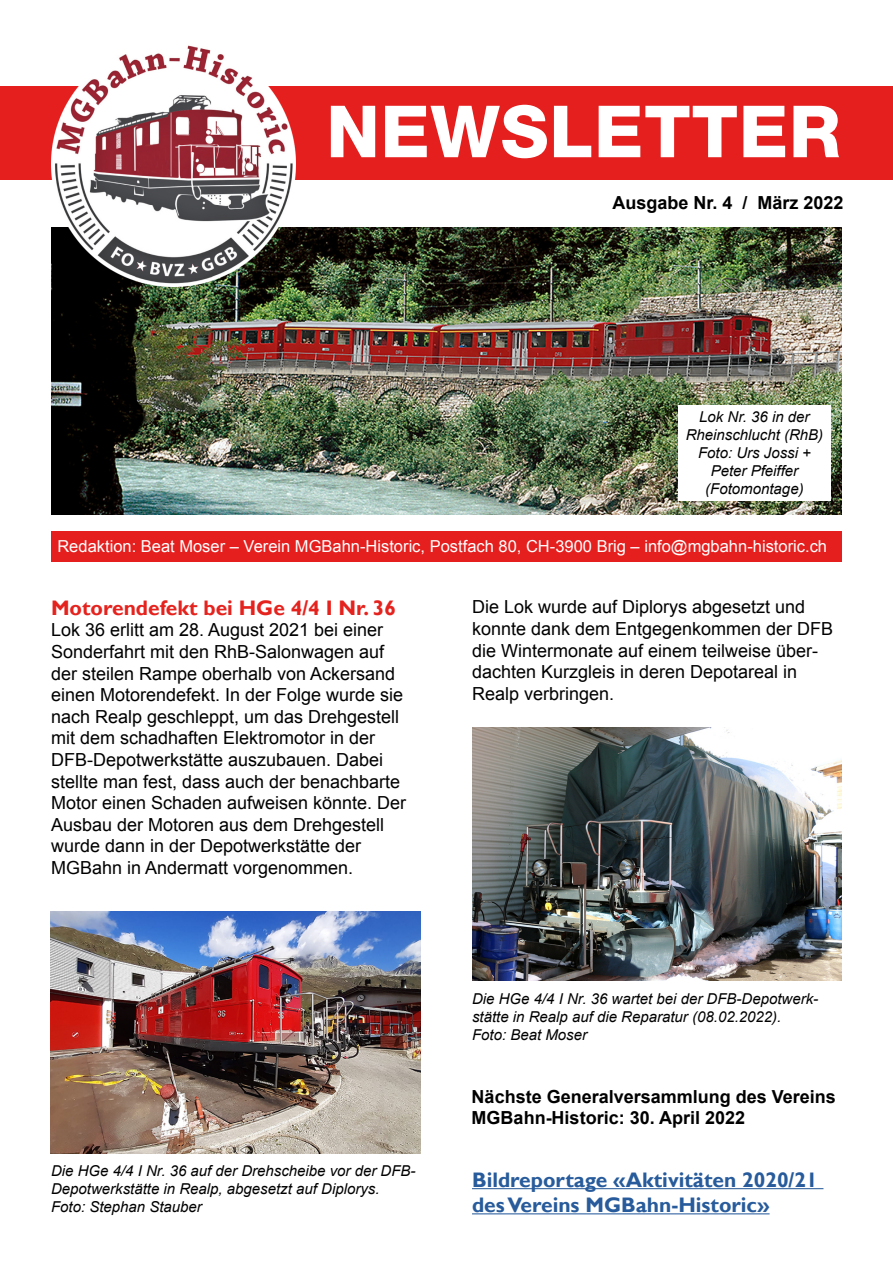
<style>
.page{position:relative;width:893px;height:1263px;background:#fff}
.page>*{position:absolute;margin:0;border:0;box-sizing:border-box;transform-origin:0 0}
.t1{font:800 72px "Helvetica Neue LT";letter-spacing:.01em;color:#fff}
.t2{font:700 21px/25.2px "Gill Sans";color:#275b9b}
.t3{font:700 21px "Gill Sans";color:#e5231e}
.t4{font:18px/21.6px "Arial";color:#000}
.t5{font:700 18px/21.6px "Arial";color:#000}
.t6{font:16.5px "Arial";color:#fff}
.t7{font:italic 15px/18px "Arial";color:#000}
</style>
<div class="page">
<img style="left:51px;top:227px;width:791px;height:287px">
<div style="left:0;top:86px;width:893px;height:94px;background:#e41f1e"></div>
<img style="left:51px;top:45px;width:244px;height:241px">
<div style="left:51px;top:531px;width:791px;height:31px;background:#e41f1e"></div>
<img style="left:51px;top:911px;width:370px;height:242px">
<img style="left:472px;top:727px;width:370px;height:253px">
<hr style="left:472px;top:1188px;width:351px;height:1px;background:#275b9b">
<hr style="left:472px;top:1213px;width:298px;height:1px;background:#275b9b">
<div style="left:679px;top:405px;width:152px;height:96px;background:#fff"></div>
<h1 class="t1" style="left:326px;top:89px;width:516px">NEWSLETTER</h1>
<p class="t5" style="left:612px;top:192px;width:233px">Ausgabe Nr. 4 / März 2022</p>
<p class="t7" style="left:686px;top:408px;width:139px;text-align:center">Lok Nr. 36 in der<br>Rheinschlucht (RhB)<br>Foto: Urs Jossi +<br>Peter Pfeiffer (Fotomontage)</p>
<p class="t6" style="left:57px;top:536px;width:771px">Redaktion: Beat Moser – Verein MGBahn-Historic, Postfach 80, CH-3900 Brig – info@mgbahn-historic.ch</p>
<p class="t3" style="left:51px;top:595px;width:347px">Motorendefekt bei HGe 4/4 I Nr. 36</p>
<p class="t4" style="left:51px;top:619px;width:357px">Lok 36 erlitt am 28. August 2021 bei einer Sonderfahrt mit den RhB-Salonwagen auf der steilen Rampe oberhalb von Ackersand einen Motorendefekt. In der Folge wurde sie nach Realp geschleppt, um das Drehgestell mit dem schadhaften Elektromotor in der DFB-Depotwerkstätte auszubauen. Dabei stellte man fest, dass auch der benachbarte Motor einen Schaden aufweisen könnte. Der Ausbau der Motoren aus dem Drehgestell wurde dann in der Depotwerkstätte der MGBahn in Andermatt vorgenommen.</p>
<p class="t7" style="left:51px;top:1162px;width:366px">Die HGe 4/4 I Nr. 36 auf der Drehscheibe vor der DFB-<br>Depotwerkstätte in Realp, abgesetzt auf Diplorys.<br>Foto: Stephan Stauber</p>
<p class="t4" style="left:472px;top:596px;width:363px">Die Lok wurde auf Diplorys abgesetzt und konnte dank dem Entgegenkommen der DFB die Wintermonate auf einem teilweise über&shy;dachten Kurzgleis in deren Depotareal in Realp verbringen.</p>
<p class="t7" style="left:472px;top:990px;width:348px">Die HGe 4/4 I Nr. 36 wartet bei der DFB-Depotwerk&shy;stätte in Realp auf die Reparatur (08.02.2022).<br>Foto: Beat Moser</p>
<p class="t5" style="left:472px;top:1086px;width:366px">Nächste Generalversammlung des Vereins<br>MGBahn-Historic: 30. April 2022</p>
<p class="t2" style="left:472px;top:1168px;width:347px">Bildreportage «Aktivitäten 2020/21 des Vereins MGBahn-Historic»</p>
</div>
